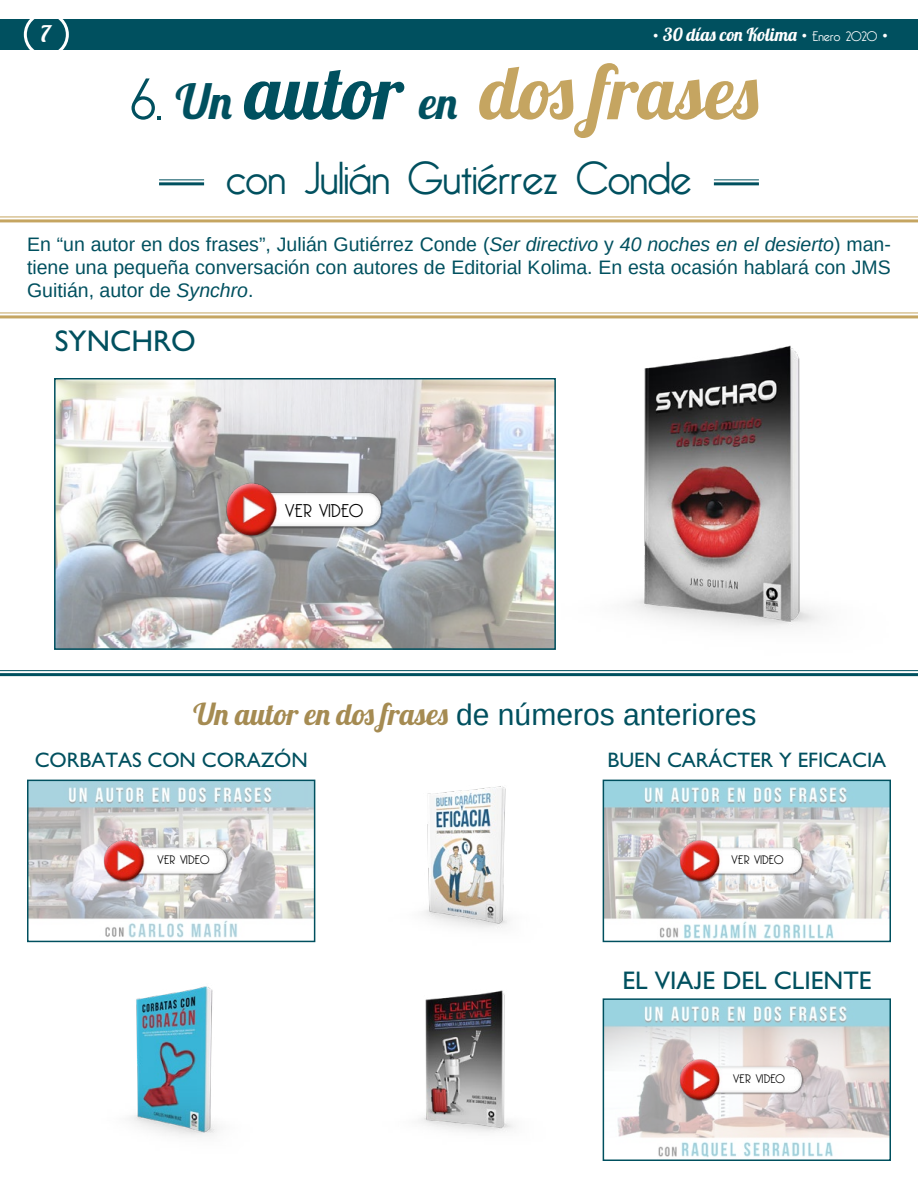
<style>
.page{position:relative;width:918px;height:1188px;background:#fff}
.page>*{position:absolute;margin:0;border:0;box-sizing:border-box;transform-origin:0 0}
.t1{font:75px "Lobster 1.4";letter-spacing:.03em;color:#c5a561}
.t2{font:300 45px "Bellerose";color:#00505f}
.t3{font:30px "Arimo";color:#00505f}
.t4{font:30px "Gill Sans Infant Std";color:#00505f}
.t5{font:25.5px "Gill Sans Infant Std";color:#00505f}
.t6{font:22.5px "Lobster 1.4";color:#fff}
.t7{font:21px "Gill Sans Infant Std";color:#00505f}
.t8{font:19.5px/23.4px "Arimo";color:#00505f;text-align:justify}
.t9{font:18px "Lobster 1.4";color:#fff}
.t10{font:300 18px "Bellerose";color:#000}
.t11{font:300 12px "Bellerose";color:#000}
.s1{font-family:"Arial";font-size:15px}
.s2{font-family:"Bellerose";font-weight:300;font-size:13.5px}
.s3{font-family:"Bellerose";font-weight:300;font-size:57px;color:#00505f}
.s4{font-size:48px;color:#00505f}
.s5{color:#00505f}
.s6{font-size:45px;color:#00505f}
.s7{font-style:italic}
.s8{font-family:"Lobster 1.4";color:#a58b52}
</style>
<div class="page">
<div style="left:0;top:20px;width:918px;height:30px;background:#00505f"></div>
<div style="left:24px;top:12px;width:45px;height:45px;border:3px solid #fff;border-radius:50%"></div>
<hr style="left:159px;top:179px;width:45px;height:1px;background:#00505f">
<hr style="left:159px;top:182px;width:45px;height:3px;background:#00505f">
<hr style="left:0;top:312px;width:918px;height:1px;background:#c5a561">
<hr style="left:0;top:315px;width:918px;height:3px;background:#c5a561">
<hr style="left:0;top:216px;width:918px;height:1px;background:#c5a561">
<hr style="left:0;top:219px;width:918px;height:3px;background:#c5a561">
<hr style="left:714px;top:179px;width:45px;height:1px;background:#00505f">
<hr style="left:714px;top:182px;width:45px;height:3px;background:#00505f">
<hr style="left:0;top:670px;width:918px;height:1px;background:#00505f">
<hr style="left:0;top:673px;width:918px;height:3px;background:#00505f">
<img style="left:30px;top:783px;width:282px;height:155px">
<div style="left:27px;top:780px;width:288px;height:162px;border:2px solid #00505f"></div>
<img style="left:606px;top:783px;width:282px;height:156px">
<div style="left:603px;top:780px;width:288px;height:162px;border:2px solid #00505f"></div>
<img style="left:606px;top:1001px;width:282px;height:157px">
<div style="left:603px;top:998px;width:288px;height:163px;border:2px solid #00505f"></div>
<img style="left:57px;top:381px;width:496px;height:266px">
<div style="left:54px;top:378px;width:502px;height:272px;border:2px solid #00505f"></div>
<img style="left:561px;top:345px;width:341px;height:332px">
<img style="left:131px;top:986px;width:86px;height:150px">
<img style="left:424px;top:786px;width:86px;height:143px">
<img style="left:420px;top:990px;width:93px;height:142px">
<img style="left:219px;top:480px;width:175px;height:60px">
<img style="left:98px;top:837px;width:139px;height:47px">
<img style="left:674px;top:837px;width:139px;height:47px">
<img style="left:674px;top:1056px;width:139px;height:47px">
<p class="t6" style="left:41px;top:19px;width:12px">7</p>
<p class="t9" style="left:653px;top:23px;width:236px"><span class="s1">•</span> 30 días con Kolima <span class="s1">•</span> <span class="s2">Enero 2020</span> <span class="s1">•</span></p>
<h1 class="t1" style="left:131px;top:44px;width:629px"><span class="s3">6.</span> <span class="s4">Un</span> <span class="s5">autor</span> <span class="s6">en</span> dos frases</h1>
<h2 class="t2" style="left:226px;top:153px;width:467px">con Julián Gutiérrez Conde</h2>
<p class="t8" style="left:27px;top:232px;width:865px">En “un autor en dos frases”, Julián Gutiérrez Conde (<span class="s7">Ser directivo</span> y <span class="s7">40 noches en el desierto</span>) man&shy;tiene una pequeña conversación con autores de Editorial Kolima. En esta ocasión hablará con JMS Guitián, autor de <span class="s7">Synchro</span>.</p>
<h3 class="t4" style="left:55px;top:324px;width:143px">SYNCHRO</h3>
<p class="t10" style="left:285px;top:500px;width:79px">VER VIDEO</p>
<h3 class="t3" style="left:193px;top:695px;width:564px"><span class="s8">Un autor en dos frases</span> de números anteriores</h3>
<p class="t7" style="left:35px;top:748px;width:275px">CORBATAS CON CORAZÓN</p>
<p class="t7" style="left:608px;top:748px;width:280px">BUEN CARÁCTER Y EFICACIA</p>
<p class="t11" style="left:157px;top:853px;width:53px">VER VIDEO</p>
<p class="t11" style="left:732px;top:853px;width:53px">VER VIDEO</p>
<h3 class="t5" style="left:622px;top:966px;width:251px">EL VIAJE DEL CLIENTE</h3>
<p class="t11" style="left:733px;top:1072px;width:53px">VER VIDEO</p>
</div>
